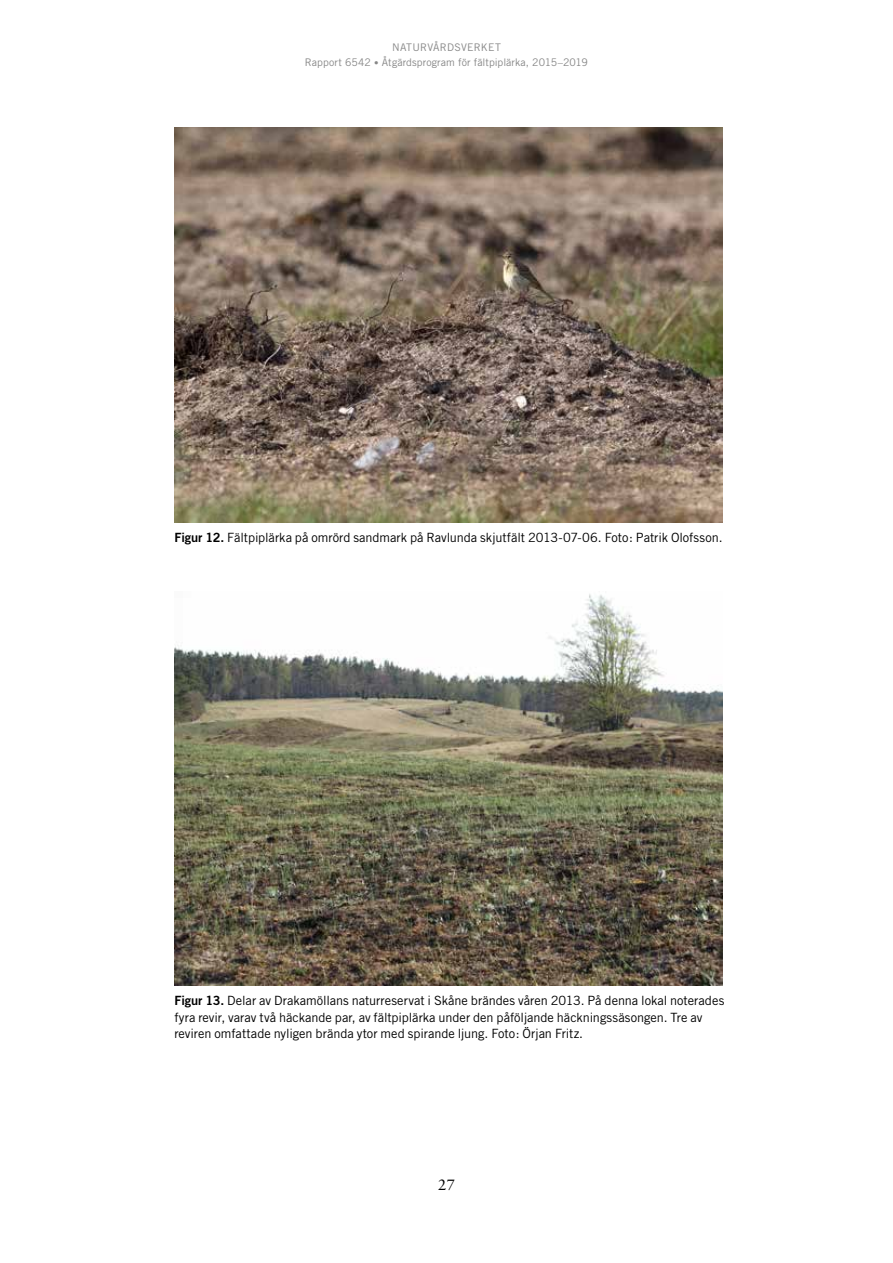
<style>
.page{position:relative;width:893px;height:1263px;background:#fff}
.page>*{position:absolute;margin:0;border:0;box-sizing:border-box;transform-origin:0 0}
.t1{font:15px "Sabon";color:#000}
.t2{font:12.75px/16.5px "Trade Gothic";color:#000}
.t3{font:10.5px/15px "Trade Gothic";letter-spacing:.005em;color:#878787;text-align:center}
.s1{font-size:9px}
.s2{font-family:"Trade Gothic Bold Two"}
</style>
<div class="page">
<img style="left:174px;top:128px;width:549px;height:394px">
<img style="left:174px;top:594px;width:549px;height:392px">
<p class="t3" style="left:305px;top:39px;width:285px">NATURVÅRDSVERKET<br>Rapport 6542 <span class="s1">•</span> Åtgärdsprogram för fältpiplärka, 2015–2019</p>
<p class="t2" style="left:174px;top:529px;width:550px"><span class="s2">Figur 12.</span> Fältpiplärka på omrörd sandmark på Ravlunda skjutfält 2013-07-06. Foto: Patrik Olofsson.</p>
<p class="t2" style="left:174px;top:992px;width:551px"><span class="s2">Figur 13.</span> Delar av Drakamöllans naturreservat i Skåne brändes våren 2013. På denna lokal noterades fyra revir, varav två häckande par, av fältpiplärka under den påföljande häckningssäsongen. Tre av reviren omfattade nyligen brända ytor med spirande ljung. Foto: Örjan Fritz.</p>
<p class="t1" style="left:438px;top:1175px;width:18px">27</p>
</div>
